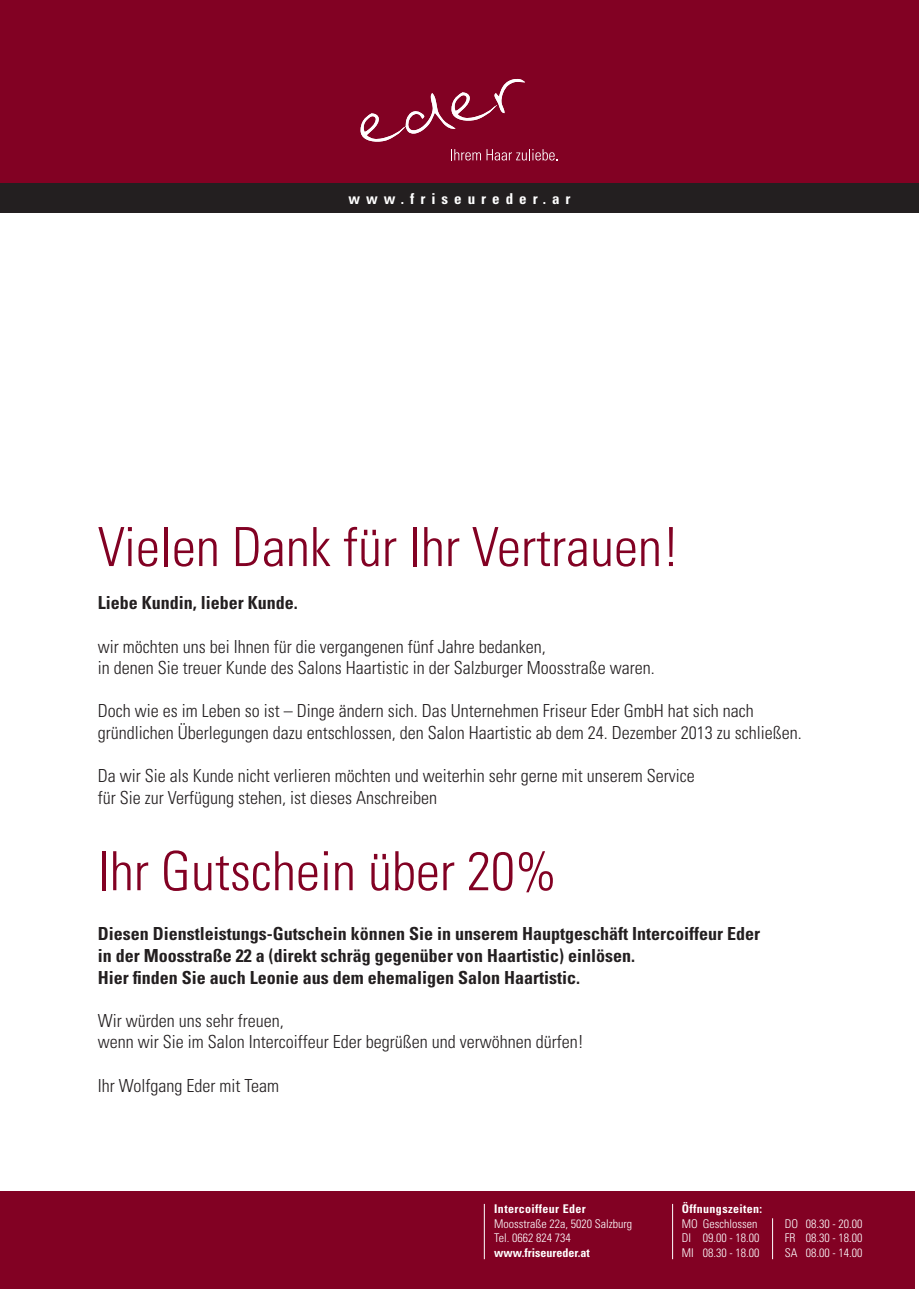
<style>
.page{position:relative;width:919px;height:1289px;background:#fff}
.page>*{position:absolute;margin:0;border:0;box-sizing:border-box;transform-origin:0 0}
.t1{font:300 condensed 54px "Univers";color:#820123}
.t2{font:300 condensed 18px/21.6px "Univers";color:#231f20}
.t3{font:700 condensed 18px/21.6px "Univers";color:#231f20}
.t4{font:700 condensed 15px "Univers";letter-spacing:.4em;color:#fff}
.t5{font:300 condensed 12px/14.4px "Univers";color:#fff}
.t6{font:700 condensed 12px "Univers";letter-spacing:.03em;color:#fff}
.t7{font:700 condensed 12px "Univers";color:#fff}
</style>
<div class="page">
<div style="left:0;top:0;width:918px;height:183px;background:#820123"></div>
<svg style="left:360px;top:79px;width:165px;height:63px"></svg>
<svg style="left:451px;top:149px;width:106px;height:11px"></svg>
<div style="left:0;top:1191px;width:914px;height:97px;background:#820123"></div>
<div style="left:0;top:183px;width:918px;height:30px;background:#231f20"></div>
<hr style="left:484px;top:1203px;width:1px;height:56px;background:#fff">
<hr style="left:672px;top:1203px;width:1px;height:56px;background:#fff">
<hr style="left:772px;top:1218px;width:1px;height:41px;background:#fff">
<p class="t4" style="left:348px;top:189px;width:224px">www.friseureder.ar</p>
<h1 class="t1" style="left:98px;top:514px;width:583px">Vielen Dank für Ihr Vertrauen!</h1>
<p class="t3" style="left:98px;top:592px;width:201px">Liebe Kundin, lieber Kunde.</p>
<p class="t2" style="left:98px;top:635px;width:558px">wir möchten uns bei I hnen für die vergangenen fünf Jahre bedanken,<br>in denen Sie treuer Kunde des Salons Haartistic in der Salzburger Moosstraße waren.</p>
<p class="t2" style="left:98px;top:700px;width:705px">Doch wie es im Leben so ist – Dinge ändern sich. Das Unternehmen Friseur Eder GmbH hat sich nach gründlichen Überlegungen dazu entschlossen, den Salon Haartistic ab dem 24. Dezember 2013 zu schließen.</p>
<p class="t2" style="left:98px;top:765px;width:598px">Da wir Sie als Kunde nicht verlieren möchten und weiterhin sehr gerne mit unserem Service für Sie zur Verfügung stehen, ist dieses Anschreiben</p>
<h1 class="t1" style="left:98px;top:838px;width:460px">Ihr Gutschein über 20%</h1>
<p class="t3" style="left:98px;top:923px;width:663px">Diesen Dienstleistungs-Gutschein können Sie in unserem Hauptgeschäft Intercoiffeur Eder in der Moosstraße 22 a (direkt schräg gegenüber von Haartistic) einlösen.<br>Hier finden Sie auch Leonie aus dem ehemaligen Salon Haartistic.</p>
<p class="t2" style="left:98px;top:1009px;width:487px">Wir würden uns sehr freuen,<br>wenn wir Sie im Salon I ntercoiffeur Eder begrüßen und verwöhnen dürfen!</p>
<p class="t2" style="left:98px;top:1074px;width:183px">I hr Wolfgang Eder mit Team</p>
<p class="t6" style="left:494px;top:1201px;width:93px">Intercoiffeur Eder</p>
<p class="t5" style="left:494px;top:1216px;width:139px">Moosstraße 22a, 5020 Salzburg<br>Tel. 0662 824 734</p>
<p class="t7" style="left:494px;top:1244px;width:97px">www.friseureder.at</p>
<p class="t6" style="left:681px;top:1201px;width:82px">Öffnungszeiten:</p>
<p class="t5" style="left:681px;top:1216px;width:79px">mo Geschlossen di 09.00 - 18.00 mi 08.30 - 18.00</p>
<p class="t5" style="left:784px;top:1216px;width:79px;text-align:justify">do 08.30 - 20.00 fr 08.30 - 18.00 sa 08.00 - 14.00</p>
</div>
